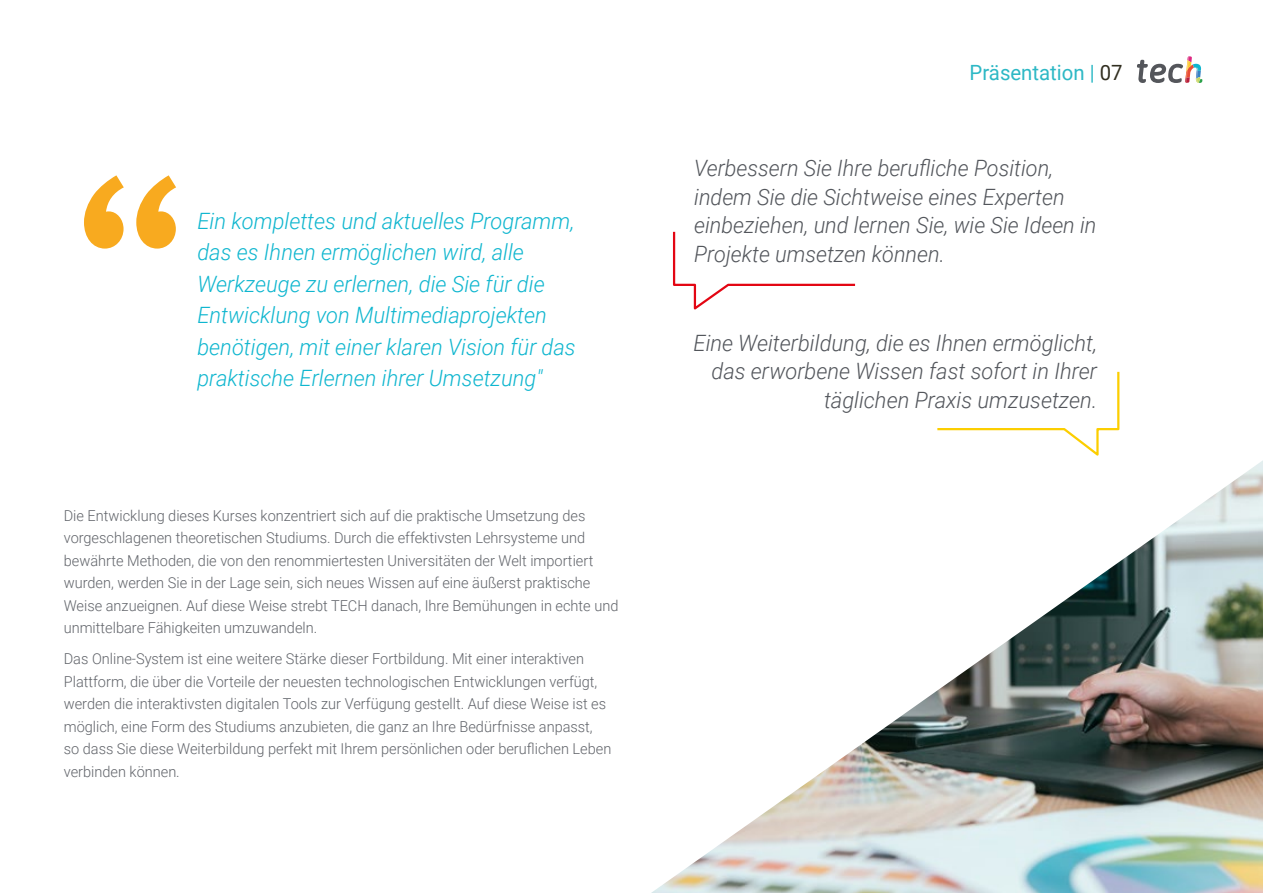
<style>
.page{position:relative;width:1263px;height:893px;background:#fff}
.page>*{position:absolute;margin:0;border:0;box-sizing:border-box;transform-origin:0 0}
.t1{font:italic 300 22.5px/31.5px "Roboto";color:#0fb6cf}
.t2{font:italic 300 22.5px/28.5px "Roboto";color:#52555b;scale:.96 1}
.t3{font:italic 300 22.5px/28.5px "Roboto";color:#52555b;text-align:right}
.t4{font:21px "Roboto";color:#2db8c5}
.t5{font:300 15px/22.5px "Roboto";color:#61646a}
.s1{color:#312e20}
</style>
<div class="page">
<svg style="left:84px;top:175px;width:92px;height:74px"></svg>
<svg style="left:937px;top:371px;width:183px;height:85px"></svg>
<svg style="left:673px;top:231px;width:183px;height:79px"></svg>
<img style="left:651px;top:460px;width:612px;height:433px">
<svg style="left:1137px;top:56px;width:65px;height:27px"></svg>
<h1 class="t1" style="left:197px;top:204px;width:380px">Ein komplettes und aktuelles Programm, das es Ihnen ermöglichen wird, alle Werkzeuge zu erlernen, die Sie für die Entwicklung von Multimediaprojekten benötigen, mit einer klaren Vision für das praktische Erlernen ihrer Umsetzung"</h1>
<p class="t5" style="left:64px;top:504px;width:556px">Die Entwicklung dieses Kurses konzentriert sich auf die praktische Umsetzung des vorgeschlagenen theoretischen Studiums. Durch die effektivsten Lehrsysteme und bewährte Methoden, die von den renommiertesten Universitäten der Welt importiert wurden, werden Sie in der Lage sein, sich neues Wissen auf eine äußerst praktische Weise anzueignen. Auf diese Weise strebt TECH danach, Ihre Bemühungen in echte und unmittelbare Fähigkeiten umzuwandeln.</p>
<p class="t5" style="left:64px;top:647px;width:549px">Das Online-System ist eine weitere Stärke dieser Fortbildung. Mit einer interaktiven Plattform, die über die Vorteile der neuesten technologischen Entwicklungen verfügt, werden die interaktivsten digitalen Tools zur Verfügung gestellt. Auf diese Weise ist es möglich, eine Form des Studiums anzubieten, die ganz an Ihre Bedürfnisse anpasst, so dass Sie diese Weiterbildung perfekt mit Ihrem persönlichen oder beruflichen Leben verbinden können.</p>
<h2 class="t4" style="left:969px;top:57px;width:155px">Präsentation | <span class="s1">07</span></h2>
<h1 class="t2" style="left:694px;top:153px;width:421px">Verbessern Sie Ihre berufliche Position, indem Sie die Sichtweise eines Experten einbeziehen, und lernen Sie, wie Sie Ideen in Projekte umsetzen können.</h1>
<h1 class="t3" style="left:693px;top:328px;width:405px">Eine Weiterbildung, die es Ihnen ermöglicht, das erworbene Wissen fast sofort in Ihrer täglichen Praxis umzusetzen.</h1>
</div>
